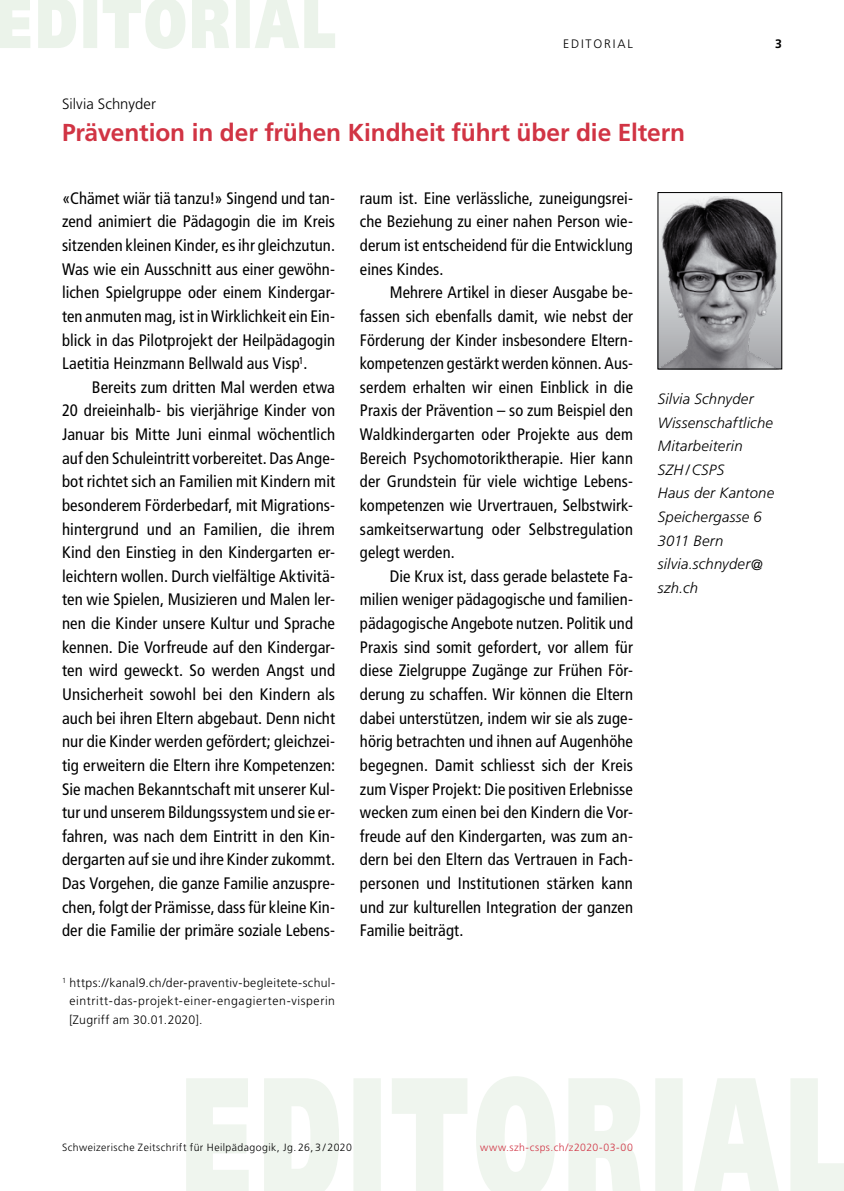
<style>
.page{position:relative;width:844px;height:1191px;background:#fff}
.page>*{position:absolute;margin:0;border:0;box-sizing:border-box;transform-origin:0 0}
.Artikel_Artikel_Beginn_Artikel_h3_Titel_{font:700 24.5px "Frutiger LT";letter-spacing:-.005em;color:#d13444}
.Artikel_Artikel_Lauftext_Artikel_P_Lauft{font:condensed 16.62px/23.6px "Frutiger LT";letter-spacing:.005em;color:#000;text-align:justify}
.Artikel_Artikel_Elemente_Artikel_P_Infot{font:italic 300 14.88px/23.6px "Frutiger LT";letter-spacing:.015em;color:#000}
.Artikel_Artikel_Beginn_Artikel_h2_Spitzm{font:300 14.88px "Frutiger LT";letter-spacing:.005em;color:#000}
.Artikel_Artikel_Literatur_Fussnote_Artik{font:300 12.25px/18.4px "Frutiger LT";letter-spacing:.045em;color:#000;text-align:justify}
.Artikel_Artikel_Literatur_Fussnote_Artik-2{font:300 12.25px "Frutiger LT";letter-spacing:.15em;color:#000}
.t1{font:700 12.25px "Frutiger LT";color:#000}
.t2{font:300 10.5px "Frutiger LT";letter-spacing:.04em;color:#000}
.Global_Fusszeile_P_Ausgabe_Permalink_45_{font:300 10.5px "Frutiger LT";letter-spacing:.04em;color:#d13444}
</style>
<div class="page">
<svg style="left:186px;top:1076px;width:657px;height:115px;fill:#eff5ee"></svg>
<svg style="left:0;top:0;width:335px;height:49px"></svg>
<img style="left:659px;top:196px;width:120px;height:171px">
<p class="Artikel_Artikel_Literatur_Fussnote_Artik-2" style="left:563px;top:37px;width:71px">EDITORIAL</p>
<h2 class="Artikel_Artikel_Beginn_Artikel_h2_Spitzm" style="left:62px;top:96px;width:95px">Silvia Schnyder</h2>
<h3 class="Artikel_Artikel_Beginn_Artikel_h3_Titel_" style="left:62px;top:118px;width:624px">Prävention in der frühen Kindheit führt über die Eltern</h3>
<p class="t1" style="left:774px;top:37px;width:8px">3</p>
<p class="Artikel_Artikel_Lauftext_Artikel_P_Lauft" style="left:62px;top:186px;width:274px">«Chämet wiär tiä tanzu!» Singend und tan&shy;zend animiert die Pädagogin die im Kreis sitzenden kleinen Kinder, es ihr gleichzutun.<br>Was wie ein Ausschnitt aus einer gewöhn&shy;lichen Spielgruppe oder einem Kindergar&shy;ten anmuten mag, ist in Wirklichkeit ein Ein&shy;blick in das Pilotprojekt der Heilpädagogin Laetitia Heinzmann Bellwald aus Visp<sup>1</sup>.</p>
<p class="Artikel_Artikel_Lauftext_Artikel_P_Lauft" style="left:62px;top:375px;width:274px;text-indent:30px">Bereits zum dritten Mal werden etwa 20 dreieinhalb- bis vierjährige Kinder von Januar bis Mitte Juni einmal wöchentlich auf den Schuleintritt vorbereitet. Das Ange&shy;bot richtet sich an Familien mit Kindern mit besonderem Förderbedarf, mit Migrations&shy;hintergrund und an Familien, die ihrem Kind den Einstieg in den Kindergarten er&shy;leichtern wollen. Durch vielfältige Aktivitä&shy;ten wie Spielen, Musizieren und Malen ler&shy;nen die Kinder unsere Kultur und Sprache kennen. Die Vorfreude auf den Kindergar&shy;ten wird geweckt. So werden Angst und Unsicherheit sowohl bei den Kindern als auch bei ihren Eltern abgebaut. Denn nicht nur die Kinder werden gefördert; gleichzei&shy;tig erweitern die Eltern ihre Kompetenzen:<br>Sie machen Bekanntschaft mit unserer Kul&shy;tur und unserem Bildungssystem und sie er&shy;fahren, was nach dem Eintritt in den Kin&shy;dergarten auf sie und ihre Kinder zukommt.<br>Das Vorgehen, die ganze Familie anzuspre&shy;chen, folgt der Prämisse, dass für kleine Kin&shy;der die Familie der primäre soziale Lebens-</p>
<p class="Artikel_Artikel_Literatur_Fussnote_Artik" style="left:69px;top:973px;width:267px;text-indent:-7px"><sup>1</sup> https://kanal9.ch/der-praventiv-begleitete-schul&shy;eintritt-das-projekt-einer-engagierten-visperin [Zugriff am 30.01.2020].</p>
<p class="Artikel_Artikel_Lauftext_Artikel_P_Lauft" style="left:360px;top:186px;width:274px">raum ist. Eine verlässliche, zuneigungsrei&shy;che Beziehung zu einer nahen Person wie&shy;derum ist entscheidend für die Entwicklung eines Kindes.</p>
<p class="Artikel_Artikel_Lauftext_Artikel_P_Lauft" style="left:360px;top:281px;width:274px;text-indent:30px">Mehrere Artikel in dieser Ausgabe be&shy;fassen sich ebenfalls damit, wie nebst der Förderung der Kinder insbesondere Eltern&shy;kompetenzen gestärkt werden können. Aus&shy;serdem erhalten wir einen Einblick in die Praxis der Prävention – so zum Beispiel den Waldkindergarten oder Projekte aus dem Bereich Psychomotoriktherapie. Hier kann der Grundstein für viele wichtige Lebens&shy;kompetenzen wie Urvertrauen, Selbstwirk&shy;samkeitserwartung oder Selbstregulation gelegt werden.</p>
<p class="Artikel_Artikel_Lauftext_Artikel_P_Lauft" style="left:360px;top:564px;width:274px;text-indent:30px">Die Krux ist, dass gerade belastete Fa&shy;milien weniger pädagogische und familien&shy;pädagogische Angebote nutzen. Politik und Praxis sind somit gefordert, vor allem für diese Zielgruppe Zugänge zur Frühen För&shy;derung zu schaffen. Wir können die Eltern dabei unterstützen, indem wir sie als zuge&shy;hörig betrachten und ihnen auf Augenhöhe begegnen. Damit schliesst sich der Kreis zum Visper Projekt: Die positiven Erlebnisse wecken zum einen bei den Kindern die Vor&shy;freude auf den Kindergarten, was zum an&shy;dern bei den Eltern das Vertrauen in Fach&shy;personen und Institutionen stärken kann und zur kulturellen Integration der ganzen Familie beiträgt.</p>
<p class="Artikel_Artikel_Elemente_Artikel_P_Infot" style="left:657px;top:387px;width:97px">Silvia Schnyder</p>
<p class="Artikel_Artikel_Elemente_Artikel_P_Infot" style="left:657px;top:411px;width:117px">Wissenschaftliche<br>Mitarbeiterin<br>SZH/CSPS</p>
<p class="Artikel_Artikel_Elemente_Artikel_P_Infot" style="left:657px;top:482px;width:118px">Haus der Kantone</p>
<p class="Artikel_Artikel_Elemente_Artikel_P_Infot" style="left:657px;top:505px;width:105px">Speichergasse 6</p>
<p class="Artikel_Artikel_Elemente_Artikel_P_Infot" style="left:657px;top:529px;width:107px">3011 Bern silvia.schnyder@ szh.ch</p>
<p class="t2" style="left:62px;top:1141px;width:291px">Schweizerische Zeitschrift für Heilpädagogik, Jg. 26, 3 / 2020</p>
<p class="Global_Fusszeile_P_Ausgabe_Permalink_45_" style="left:480px;top:1141px;width:154px">www.szh-csps.ch/z2020-03-00</p>
</div>
